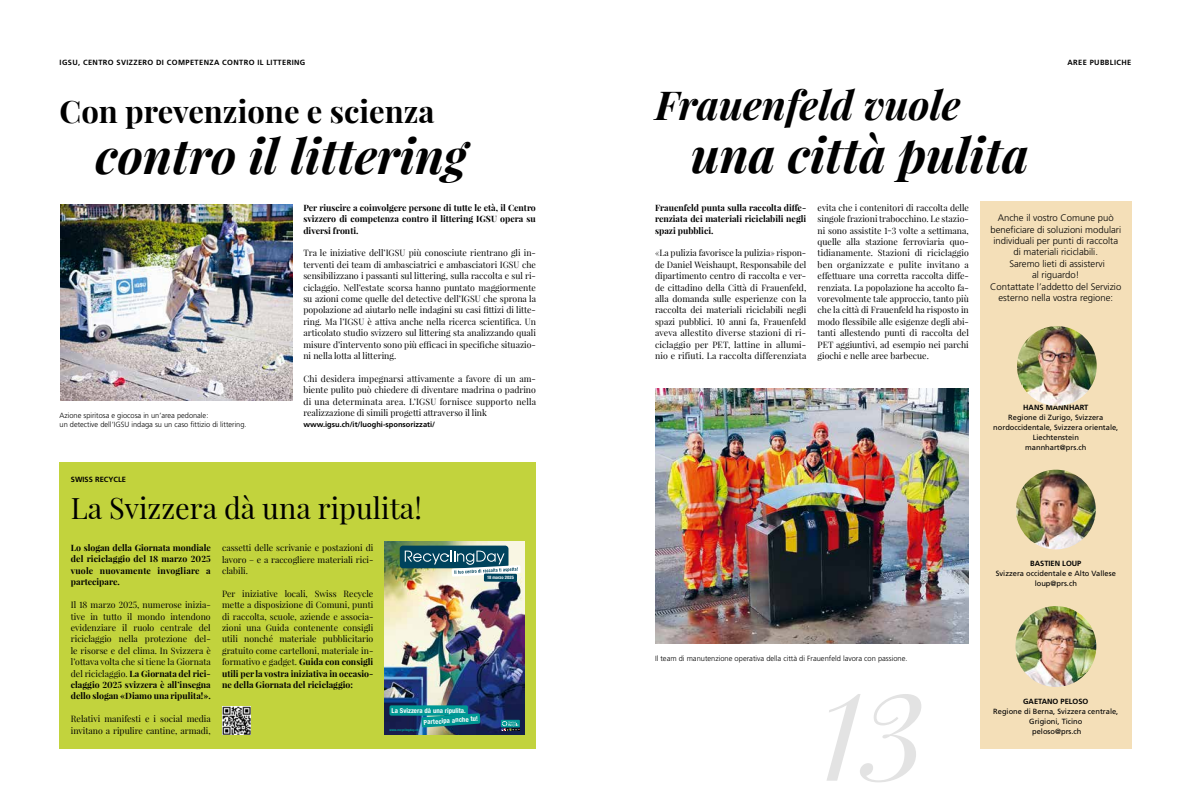
<style>
.page{position:relative;width:1191px;height:794px;background:#fff}
.page>*{position:absolute;margin:0;border:0;box-sizing:border-box;transform-origin:0 0}
.t1{font:italic 120px "Playfair Display";color:#e3e3e3}
.t2{font:italic 700 48px "Playfair Display";color:#000}
.t3{font:italic 700 40px "Playfair Display";color:#000}
.t4{font:700 31px "Playfair Display";color:#000}
.t5{font:29px "Playfair Display";color:#000}
.t6{font:300 9.5px/11.4px "Frutiger LT Pro";color:#000;text-align:center}
.t7{font:8.8px/11.4px "Playfair Display";color:#000;text-align:justify}
.t8{font:700 8.8px/11.4px "Playfair Display";color:#000;text-align:justify}
.t9{font:7.5px/10px "Frutiger LT Pro";color:#000;text-align:center}
.t10{font:300 7.5px/9px "Frutiger LT Pro";color:#000}
.t11{font:700 7.5px "Frutiger LT Pro";color:#000}
.t12{font:700 7.5px "Frutiger LT Pro";letter-spacing:.05em;color:#000}
.t13{font:700 condensed 6.8px "Helvetica Neue LT Std";letter-spacing:.005em;color:#fff}
.t14{font:700 condensed 4.6px "Helvetica Neue LT Std";color:#fff}
.t15{font:900 condensed 3.1px "Helvetica Neue";letter-spacing:.02em;color:#009894}
.s1{color:#fff}
.s2{font-weight:700}
</style>
<div class="page">
<div style="left:980px;top:201px;width:151px;height:547px;background:#f4dfb8"></div>
<div style="left:60px;top:462px;width:476px;height:286px;background:#c2d33d"></div>
<img style="left:222px;top:706px;width:28px;height:28px">
<img style="left:385px;top:541px;width:139px;height:193px">
<div style="left:400px;top:545px;width:108px;height:23px;background:#00435d;border-radius:3px"></div>
<div style="left:484px;top:573px;width:33px;height:9px;background:#00445d"></div>
<div style="left:389px;top:705px;width:79px;height:10px;background:#009894;border-radius:2px"></div>
<svg style="left:421px;top:713px;width:59px;height:14px"></svg>
<svg style="left:405px;top:550px;width:115px;height:26px"></svg>
<svg style="left:501px;top:720px;width:19px;height:11px"></svg>
<img style="left:60px;top:204px;width:233px;height:196px">
<img style="left:1015px;top:606px;width:81px;height:81px;border-radius:40px">
<img style="left:1016px;top:470px;width:79px;height:79px;border-radius:40px">
<img style="left:1017px;top:326px;width:79px;height:80px;border-radius:40px">
<img style="left:655px;top:388px;width:314px;height:255px">
<p class="t12" style="left:60px;top:58px;width:247px">IGSU, CENTRO SVIZZERO DI COMPETENZA CONTRO IL LITTERING</p>
<h3 class="t4" style="left:60px;top:92px;width:376px">Con prevenzione e scienza</h3>
<h2 class="t2" style="left:96px;top:123px;width:373px">contro il littering</h2>
<p class="t8" style="left:303px;top:202px;width:234px">Per riuscire a coinvolgere persone di tutte le età, il Centro svizzero di competenza contro il littering IGSU opera su diversi fronti.</p>
<p class="t7" style="left:303px;top:247px;width:234px">Tra le iniziative dell’IGSU più conosciute rientrano gli in&shy;terventi dei team di ambasciatrici e ambasciatori IGSU che sensibilizzano i passanti sul littering, sulla raccolta e sul ri&shy;ciclaggio. Nell’estate scorsa hanno puntato maggiormente su azioni come quelle del detective dell’IGSU che sprona la popolazione ad aiutarlo nelle indagini su casi fittizi di litte&shy;ring. Ma l’IGSU è attiva anche nella ricerca scientifica. Un articolato studio svizzero sul littering sta analizzando quali misure d’intervento sono più efficaci in specifiche situazio&shy;ni nella lotta al littering.</p>
<p class="t7" style="left:303px;top:373px;width:234px">Chi desidera impegnarsi attivamente a favore di un am&shy;biente pulito può chiedere di diventare madrina o padrino di una determinata area. L’IGSU fornisce supporto nella realizzazione di simili progetti attraverso il link <span class="s1">nnnnnnnnn</span></p>
<p class="t11" style="left:303px;top:420px;width:133px">www.igsu.ch/it/luoghi-sponsorizzati/</p>
<p class="t10" style="left:60px;top:410px;width:189px">Azione spiritosa e giocosa in un’area pedonale:<br>un detective dell’IGSU indaga su un caso fittizio di littering.</p>
<p class="t11" style="left:71px;top:475px;width:57px">SWISS RECYCLE</p>
<h3 class="t5" style="left:71px;top:490px;width:353px">La Svizzera dà una ripulita!</h3>
<p class="t8" style="left:71px;top:542px;width:141px">Lo slogan della Giornata mondiale del riciclaggio del 18 marzo 2025 vuole nuovamente invogliare a partecipare.</p>
<p class="t7" style="left:71px;top:599px;width:141px">Il 18 marzo 2025, numerose inizia&shy;tive in tutto il mondo intendono evidenziare il ruolo centrale del riciclaggio nella protezione del&shy;le risorse e del clima. In Svizzera è l’ottava volta che si tiene la Giornata del riciclaggio. <span class="s2">La Giornata del rici&shy;claggio 2025 svizzera è all’insegna dello slogan «Diamo una ripulita!».</span></p>
<p class="t7" style="left:71px;top:713px;width:141px">Relativi manifesti e i social media invitano a ripulire cantine, armadi,</p>
<p class="t7" style="left:222px;top:542px;width:153px">cassetti delle scrivanie e postazioni di lavoro – e a raccogliere materiali rici&shy;clabili.</p>
<p class="t7" style="left:222px;top:587px;width:153px">Per iniziative locali, Swiss Recycle mette a disposizione di Comuni, punti di raccolta, scuole, aziende e associa&shy;zioni una Guida contenente consigli utili nonché materiale pubblicitario gratuito come cartelloni, materiale in&shy;formativo e gadget. <span class="s2">Guida con consigli utili per la vostra iniziativa in occasio&shy;ne della Giornata del riciclaggio:</span></p>
<p class="t13" style="left:391px;top:706px;width:76px">La Svizzera dà una ripulita.</p>
<p class="t13" style="left:423px;top:718px;width:56px;rotate:-4deg">Partecipa anche tu!</p>
<p class="t15" style="left:389px;top:727px;width:31px">www.recyclingday.ch</p>
<p class="t14" style="left:487px;top:574px;width:28px;rotate:1deg">18 marzo 2025</p>
<p class="t12" style="left:1067px;top:58px;width:66px">AREE PUBBLICHE</p>
<h3 class="t3" style="left:655px;top:77px;width:307px">Frauenfeld vuole</h3>
<h2 class="t2" style="left:691px;top:122px;width:339px">una città pulita</h2>
<p class="t8" style="left:655px;top:202px;width:153px">Frauenfeld punta sulla raccolta diffe&shy;renziata dei materiali riciclabili negli spazi pubblici.</p>
<p class="t7" style="left:655px;top:247px;width:153px">«La pulizia favorisce la pulizia» rispon&shy;de Daniel Weishaupt, Responsabile del dipartimento centro di raccolta e ver&shy;de cittadino della Città di Frauenfeld, alla domanda sulle esperienze con la raccolta dei materiali riciclabili negli spazi pubblici. 10 anni fa, Frauenfeld aveva allestito diverse stazioni di ri&shy;ciclaggio per PET, lattine in allumi&shy;nio e rifiuti. La raccolta differenziata</p>
<p class="t7" style="left:817px;top:202px;width:153px">evita che i contenitori di raccolta delle singole frazioni trabocchino. Le stazio&shy;ni sono assistite 1-3 volte a settimana, quelle alla stazione ferroviaria quo&shy;tidianamente. Stazioni di riciclaggio ben organizzate e pulite invitano a effettuare una corretta raccolta diffe&shy;renziata. La popolazione ha accolto fa&shy;vorevolmente tale approccio, tanto più che la città di Frauenfeld ha risposto in modo flessibile alle esigenze degli abi&shy;tanti allestendo punti di raccolta del PET aggiuntivi, ad esempio nei parchi giochi e nelle aree barbecue.</p>
<p class="t6" style="left:990px;top:212px;width:133px">Anche il vostro Comune può beneficiare di soluzioni modulari individuali per punti di raccolta di materiali riciclabili.<br>Saremo lieti di assistervi<br>al riguardo!<br>Contattate l’addetto del Servizio esterno nella vostra regione:</p>
<p class="t11" style="left:1023px;top:403px;width:67px">HANS MANNHART</p>
<p class="t9" style="left:993px;top:412px;width:127px">Regione di Zurigo, Svizzera nordoccidentale, Svizzera orientale,<br>Liechtenstein<br>mannhart@prs.ch</p>
<p class="t10" style="left:655px;top:653px;width:254px">Il team di manutenzione operativa della città di Frauenfeld lavora con passione.</p>
<h1 class="t1" style="left:817px;top:655px;width:108px">13</h1>
<p class="t11" style="left:1030px;top:559px;width:53px">BASTIEN LOUP</p>
<p class="t9" style="left:995px;top:569px;width:122px">Svizzera occidentale e Alto Vallese loup@prs.ch</p>
<p class="t11" style="left:1023px;top:697px;width:67px">GAETANO PELOSO</p>
<p class="t9" style="left:993px;top:706px;width:127px">Regione di Berna, Svizzera centrale,<br>Grigioni, Ticino<br>peloso@prs.ch</p>
</div>
